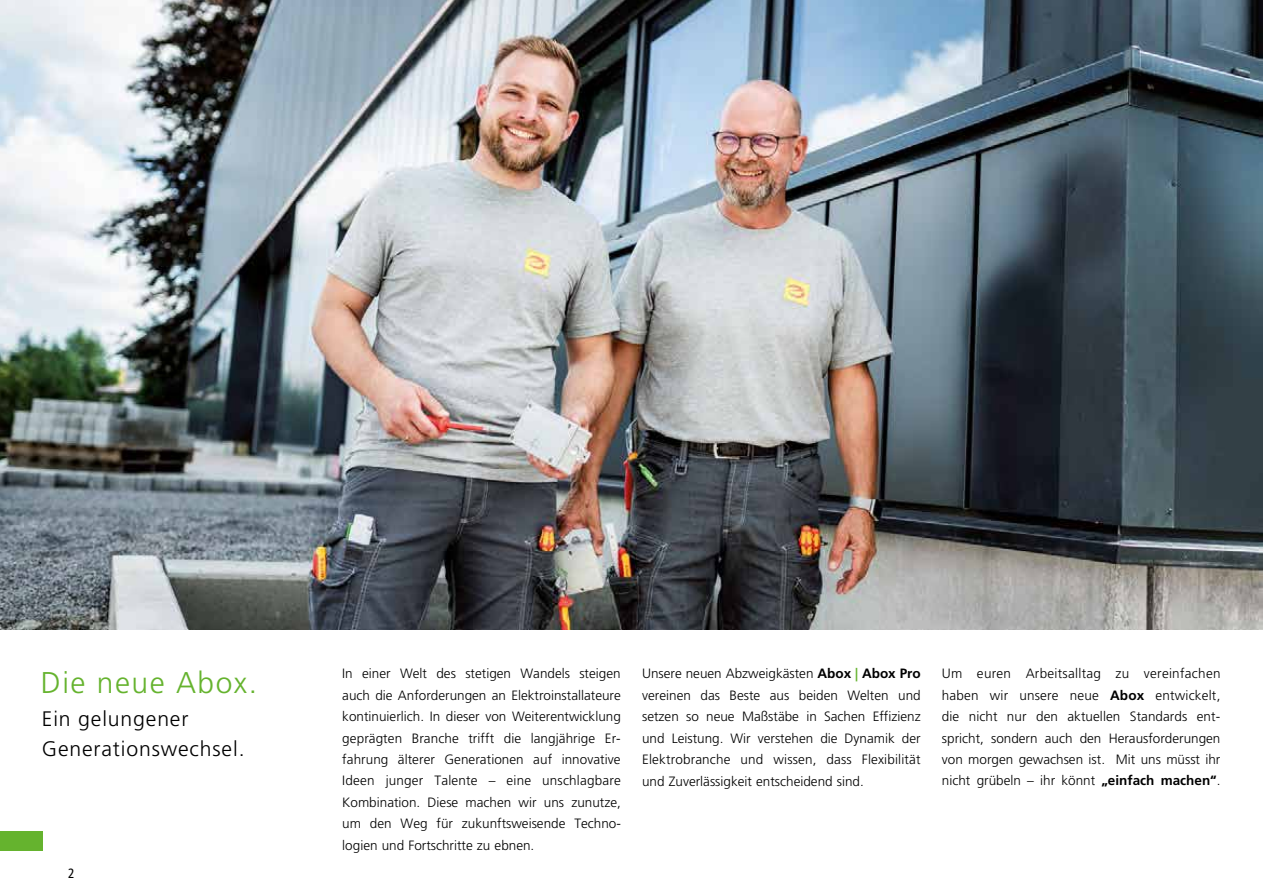
<style>
.page{position:relative;width:1263px;height:893px;background:#fff}
.page>*{position:absolute;margin:0;border:0;box-sizing:border-box;transform-origin:0 0}
.t1{font:300 30px "Frutiger";letter-spacing:.05em;color:#65b32e}
.t2{font:300 21px/30px "Frutiger";letter-spacing:.04em;color:#000}
.t3{font:300 13.5px/21.5px "Frutiger";color:#000;text-align:justify}
.t4{font:condensed 13.5px "Frutiger";color:#000}
.s1{font-weight:700}
.s2{font-weight:700;color:#65b32e}
</style>
<div class="page">
<div style="left:0;top:831px;width:43px;height:19px;background:#65b32e"></div>
<img style="left:0;top:0;width:1263px;height:629px">
<h1 class="t1" style="left:41px;top:665px;width:218px">Die neue Abox.</h1>
<p class="t3" style="left:942px;top:663px;width:280px">Um euren Arbeitsalltag zu vereinfachen haben wir unsere neue <span class="s1">Abox</span> entwickelt, die nicht nur den aktuellen Standards ent&shy;spricht, sondern auch den Herausforderungen von morgen gewachsen ist. Mit uns müsst ihr nicht grübeln – ihr könnt <span class="s1">„einfach machen“</span>.</p>
<p class="t3" style="left:342px;top:663px;width:280px">In einer Welt des stetigen Wandels steigen auch die Anforderungen an Elektroinstallateure kontinuierlich. In dieser von Weiterentwicklung geprägten Branche trifft die langjährige Er&shy;fahrung älterer Generationen auf innovative Ideen junger Talente – eine unschlagbare Kombination. Diese machen wir uns zunutze, um den Weg für zukunftsweisende Techno&shy;logien und Fortschritte zu ebnen.</p>
<p class="t3" style="left:642px;top:663px;width:280px">Unsere neuen Abzweigkästen <span class="s1">Abox</span> <span class="s2">|</span> <span class="s1">Abox Pro </span>vereinen das Beste aus beiden Welten und setzen so neue Maßstäbe in Sachen Effizienz und Leistung. Wir verstehen die Dynamik der Elektrobranche und wissen, dass Flexibilität und Zuverlässigkeit entscheidend sind.</p>
<h2 class="t2" style="left:42px;top:704px;width:204px">Ein gelungener<br>Generationswechsel.</h2>
<p class="t4" style="left:68px;top:866px;width:8px">2</p>
</div>
